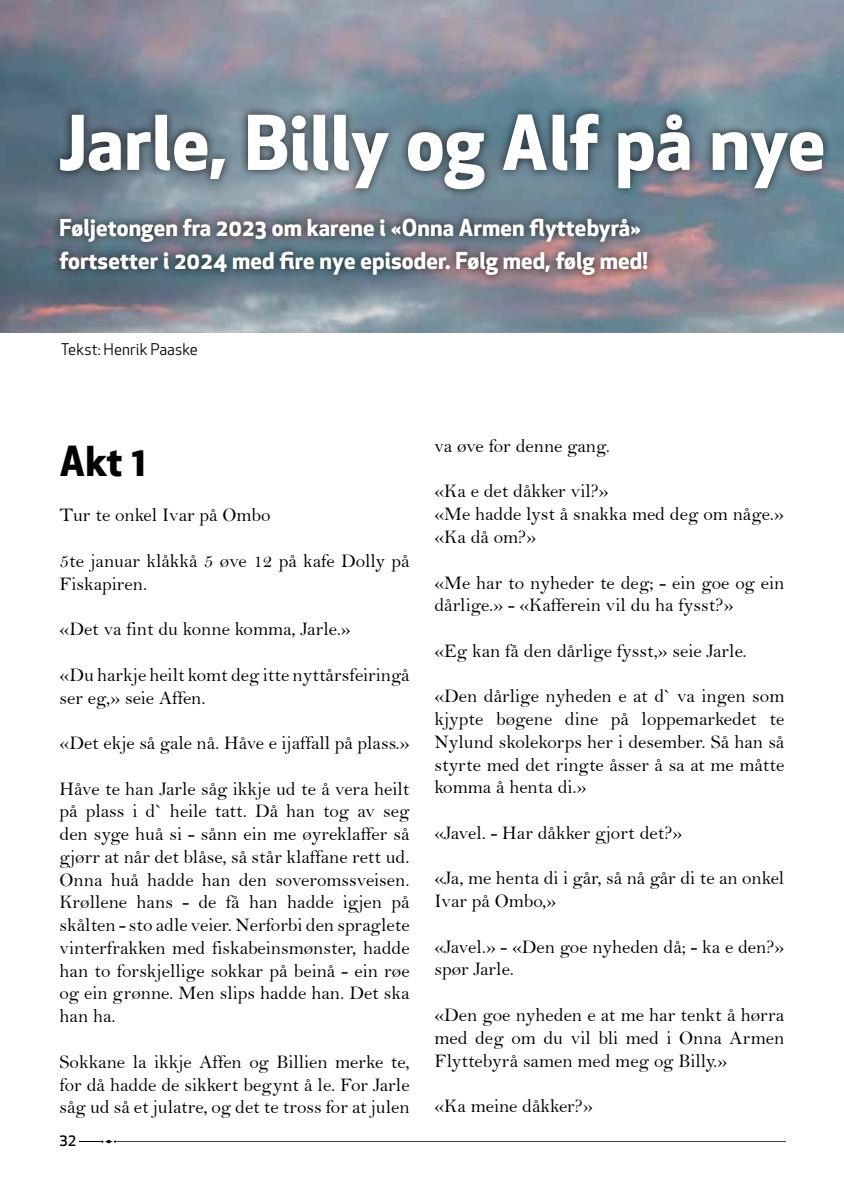
<style>
.page{position:relative;width:844px;height:1191px;background:#fff}
.page>*{position:absolute;margin:0;border:0;box-sizing:border-box;transform-origin:0 0}
.t1{font:700 73.5px "Apex New";letter-spacing:.005em;color:#fff}
.t2{font:700 40.25px "Apex New";color:#000}
.t3{font:700 22.75px/33.2px "Apex New";letter-spacing:.005em;color:#fff}
.t4{font:19.25px/22.8px "Bell";color:#000}
.t5{font:15.75px "Apex New PS Book Tabular";letter-spacing:.005em;color:#000}
.t6{font:14px "Apex New PS Medium Tabular";color:#000}
</style>
<div class="page">
<svg style="left:79px;top:1139px;width:37px;height:4px"></svg>
<hr style="left:116px;top:1141px;width:669px;height:1px;background:#000">
<img style="left:0;top:0;width:843px;height:332px">
<div style="left:51px;top:105px;width:792px;height:94px;background:#000;opacity:.75"></div>
<div style="left:51px;top:209px;width:605px;height:76px;background:#000;opacity:.75"></div>
<h1 class="t1" style="left:60px;top:100px;width:767px">Jarle, Billy og Alf på nye</h1>
<p class="t3" style="left:60px;top:212px;width:589px">Føljetongen fra 2023 om karene i «Onna Armen flyttebyrå» fortsetter i 2024 med fire nye episoder. Følg med, følg med!</p>
<p class="t5" style="left:61px;top:341px;width:139px">Tekst: Henrik Paaske</p>
<h2 class="t2" style="left:60px;top:437px;width:88px">Akt 1</h2>
<p class="t4" style="left:60px;top:504px;width:212px">Tur te onkel Ivar på Ombo</p>
<p class="t4" style="left:60px;top:549px;width:351px">5te januar klåkkå 5 øve 12 på kafe Dolly på<br>Fiskapiren.</p>
<p class="t4" style="left:60px;top:617px;width:292px">«Det va fint du konne komma, Jarle.»</p>
<p class="t4" style="left:60px;top:663px;width:351px">«Du harkje heilt komt deg itte nyttårsfeiringå ser eg,» seie Affen.</p>
<p class="t4" style="left:60px;top:731px;width:351px">«Det ekje så gale nå. Håve e ijaffall på plass.»</p>
<p class="t4" style="left:60px;top:777px;width:351px;text-align:justify">Håve te han Jarle såg ikkje ud te å vera heilt på plass i d` heile tatt. Då han tog av seg den syge huå si - sånn ein me øyreklaffer så gjørr at når det blåse, så står klaffane rett ud.<br>Onna huå hadde han den soveromssveisen.<br>Krøllene hans - de få han hadde igjen på skålten - sto adle veier. Nerforbi den spraglete vinterfrakken med fiskabeinsmønster, hadde han to forskjellige sokkar på beinå - ein røe og ein grønne. Men slips hadde han. Det ska han ha.</p>
<p class="t4" style="left:60px;top:1050px;width:351px;text-align:justify">Sokkane la ikkje Affen og Billien merke te, for då hadde de sikkert begynt å le. For Jarle såg ud så et julatre, og det te tross for at julen</p>
<p class="t6" style="left:60px;top:1132px;width:18px">32</p>
<p class="t4" style="left:434px;top:434px;width:177px">va øve for denne gang.</p>
<p class="t4" style="left:434px;top:480px;width:351px">«Ka e det dåkker vil?»<br>«Me hadde lyst å snakka med deg om någe.» «Ka då om?»</p>
<p class="t4" style="left:434px;top:571px;width:351px">«Me har to nyheder te deg; - ein goe og ein dårlige.» - «Kafferein vil du ha fysst?»</p>
<p class="t4" style="left:434px;top:639px;width:314px">«Eg kan få den dårlige fysst,» seie Jarle.</p>
<p class="t4" style="left:434px;top:684px;width:351px;text-align:justify">«Den dårlige nyheden e at d` va ingen som kjypte bøgene dine på loppemarkedet te Nylund skolekorps her i desember. Så han så styrte med det ringte åsser å sa at me måtte komma å henta di.»</p>
<p class="t4" style="left:434px;top:821px;width:249px">«Javel. - Har dåkker gjort det?»</p>
<p class="t4" style="left:434px;top:866px;width:351px">«Ja, me henta di i går, så nå går di te an onkel<br>Ivar på Ombo,»</p>
<p class="t4" style="left:434px;top:935px;width:351px">«Javel.» - «Den goe nyheden då; - ka e den?» spør Jarle.</p>
<p class="t4" style="left:434px;top:1003px;width:351px;text-align:justify">«Den goe nyheden e at me har tenkt å hørra med deg om du vil bli med i Onna Armen Flyttebyrå samen med meg og Billy.»</p>
<p class="t4" style="left:434px;top:1094px;width:160px">«Ka meine dåkker?»</p>
</div>
